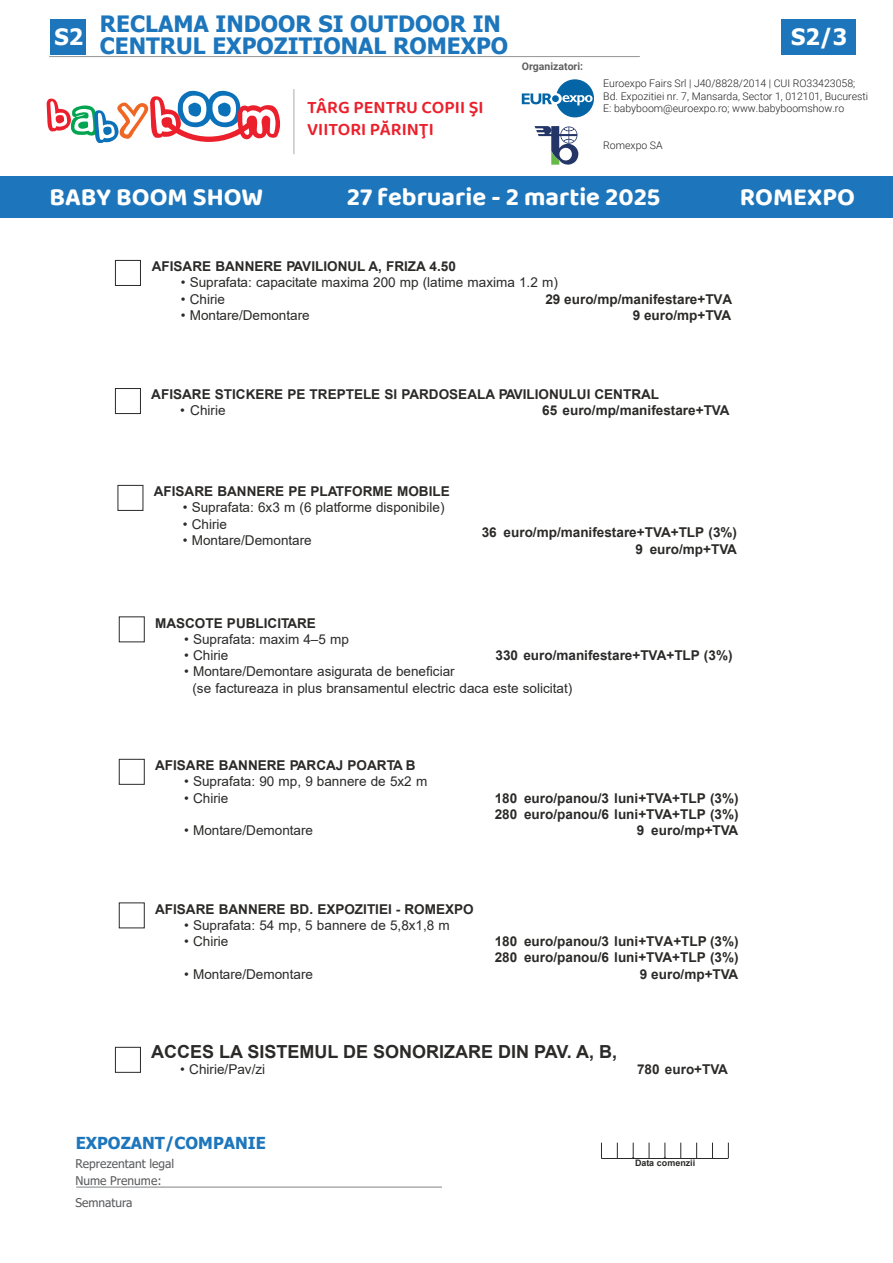
<style>
.page{position:relative;width:893px;height:1263px;background:#fff}
.page>*{position:absolute;margin:0;border:0;box-sizing:border-box;transform-origin:0 0}
.t1{font:700 25.5px "Baloo 2";color:#fff}
.t2{font:700 22.5px/22.5px "Tahoma";color:#1d76bc}
.t3{font:700 22.5px "Tahoma";color:#fff}
.t4{font:600 18.15px/21.8px "Baloo 2";color:#eb202c}
.t5{font:700 18px "Arial";color:#2b2a29}
.t6{font:17.85px "Arial";color:#2b2a29}
.t7{font:700 16.5px "Tahoma";color:#1d76bc}
.t8{font:700 13.5px/16.2px "Arial";color:#2b2a29;text-align:right}
.t9{font:13.5px/16.2px "Arial";color:#2b2a29}
.t10{font:12px/17.4px "Tahoma";color:#595a5c}
.t11{font:300 10.5px/12.6px "Roboto";color:#221f1f}
.t12{font:700 10.5px "Roboto";color:#5f605f}
.t13{font:700 9px "Arial";color:#2b2a29}
.s1{font-style:inherit}
</style>
<div class="page">
<div style="left:115px;top:1047px;width:26px;height:26px;border:1px solid #2b2a29"></div>
<div style="left:115px;top:388px;width:26px;height:26px;background:#fff;border:1px solid #2b2a29"></div>
<div style="left:119px;top:616px;width:26px;height:26px;background:#fff;border:1px solid #2b2a29"></div>
<div style="left:119px;top:759px;width:26px;height:26px;background:#fff;border:1px solid #2b2a29"></div>
<div style="left:119px;top:902px;width:26px;height:26px;background:#fff;border:1px solid #2b2a29"></div>
<div style="left:118px;top:485px;width:25px;height:26px;background:#fff;border:1px solid #2b2a29"></div>
<div style="left:115px;top:260px;width:26px;height:26px;border:1px solid #2b2a29"></div>
<hr style="left:601px;top:1158px;width:127px;height:1px;background:#2b2a29">
<svg style="left:601px;top:1142px;width:1px;height:16px"></svg>
<svg style="left:617px;top:1142px;width:1px;height:16px"></svg>
<svg style="left:633px;top:1142px;width:1px;height:16px"></svg>
<svg style="left:649px;top:1142px;width:1px;height:16px"></svg>
<svg style="left:664px;top:1142px;width:1px;height:16px"></svg>
<svg style="left:680px;top:1142px;width:1px;height:16px"></svg>
<svg style="left:696px;top:1142px;width:1px;height:16px"></svg>
<svg style="left:712px;top:1142px;width:1px;height:16px"></svg>
<svg style="left:728px;top:1142px;width:1px;height:16px"></svg>
<hr style="left:76px;top:1187px;width:366px;height:1px;background:#808284">
<hr style="left:50px;top:56px;width:589px;height:1px;background:#939597">
<div style="left:50px;top:19px;width:36px;height:36px;background:#1d76bc"></div>
<div style="left:782px;top:19px;width:74px;height:36px;background:#1d76bc"></div>
<div style="left:0;top:176px;width:893px;height:42px;background:#1d76bc"></div>
<svg style="left:522px;top:79px;width:72px;height:38px"></svg>
<div style="left:552px;top:95px;width:7px;height:7px;background:#0365a5;border-radius:50%"></div>
<svg style="left:534px;top:126px;width:44px;height:39px"></svg>
<hr style="left:293px;top:89px;width:1px;height:65px;background:#aeaaa1">
<svg style="left:47px;top:91px;width:233px;height:52px"></svg>
<h2 class="t3" style="left:54px;top:21px;width:30px">S2</h2>
<h2 class="t2" style="left:100px;top:13px;width:410px">RECLAMA INDOOR SI OUTDOOR IN<br>CENTRUL EXPOZITIONAL ROMEXPO</h2>
<h3 class="t4" style="left:307px;top:97px;width:178px">TÂRG PENTRU COPII ŞI<br>VIITORI PĂRINŢI</h3>
<p class="t12" style="left:522px;top:59px;width:63px">Organizatori:</p>
<h2 class="t3" style="left:791px;top:21px;width:57px">S2<span class="s1">/</span>3</h2>
<p class="t11" style="left:603px;top:77px;width:266px">Euroexpo Fairs Srl | J40/8828/2014 | CUI RO33423058;<br>Bd. Expozitiei nr. 7, Mansarda, Sector 1, 012101, Bucuresti<br>E: babyboom@euroexpo.ro; www.babyboomshow.ro</p>
<p class="t11" style="left:603px;top:139px;width:61px">Romexpo SA</p>
<h1 class="t1" style="left:50px;top:181px;width:215px">BABY BOOM SHOW</h1>
<h1 class="t1" style="left:347px;top:181px;width:315px">27 februarie - 2 martie 2025</h1>
<h1 class="t1" style="left:740px;top:181px;width:117px">ROMEXPO</h1>
<p class="t8" style="left:152px;top:258px;width:306px">AFISARE BANNERE PAVILIONUL A, FRIZA 4.50</p>
<p class="t9" style="left:181px;top:274px;width:379px">• Suprafata: capacitate maxima 200 mp (latime maxima 1.2 m)</p>
<p class="t9" style="left:181px;top:291px;width:46px">• Chirie</p>
<p class="t9" style="left:181px;top:307px;width:130px">• Montare/Demontare</p>
<p class="t8" style="left:545px;top:291px;width:188px">29 euro/mp/manifestare+TVA<br>9 euro/mp+TVA</p>
<p class="t8" style="left:151px;top:386px;width:509px">AFISARE STICKERE PE TREPTELE SI PARDOSEALA PAVILIONULUI CENTRAL</p>
<p class="t9" style="left:180px;top:402px;width:47px">• Chirie</p>
<p class="t8" style="left:542px;top:403px;width:189px">65 euro/mp/manifestare+TVA</p>
<p class="t8" style="left:154px;top:483px;width:297px">AFISARE BANNERE PE PLATFORME MOBILE</p>
<p class="t9" style="left:183px;top:499px;width:263px">• Suprafata: 6x3 m (6 platforme disponibile)</p>
<p class="t9" style="left:183px;top:516px;width:46px">• Chirie</p>
<p class="t9" style="left:183px;top:532px;width:130px">• Montare/Demontare</p>
<p class="t8" style="left:482px;top:525px;width:257px">36 euro/mp/manifestare+TVA+TLP (3%)<br>9 euro/mp+TVA</p>
<p class="t8" style="left:155px;top:615px;width:162px">MASCOTE PUBLICITARE</p>
<p class="t9" style="left:184px;top:631px;width:166px">• Suprafata: maxim 4–5 mp</p>
<p class="t9" style="left:184px;top:647px;width:46px">• Chirie</p>
<p class="t8" style="left:495px;top:647px;width:239px">330 euro/manifestare+TVA+TLP (3%)</p>
<p class="t9" style="left:192px;top:663px;width:381px;text-indent:-8px">• Montare/Demontare asigurata de beneficiar<br>(se factureaza in plus bransamentul electric daca este solicitat)</p>
<p class="t8" style="left:155px;top:757px;width:262px">AFISARE BANNERE PARCAJ POARTA B</p>
<p class="t9" style="left:184px;top:773px;width:245px">• Suprafata: 90 mp, 9 bannere de 5x2 m</p>
<p class="t9" style="left:184px;top:789px;width:46px">• Chirie</p>
<p class="t9" style="left:184px;top:822px;width:130px">• Montare/Demontare</p>
<p class="t8" style="left:495px;top:790px;width:245px">180 euro/panou/3 luni+TVA+TLP (3%)<br>280 euro/panou/6 luni+TVA+TLP (3%)<br>9 euro/mp+TVA</p>
<p class="t8" style="left:155px;top:901px;width:320px">AFISARE BANNERE BD. EXPOZITIEI - ROMEXPO</p>
<p class="t9" style="left:184px;top:917px;width:267px">• Suprafata: 54 mp, 5 bannere de 5,8x1,8 m</p>
<p class="t9" style="left:184px;top:933px;width:46px">• Chirie</p>
<p class="t9" style="left:184px;top:966px;width:130px">• Montare/Demontare</p>
<p class="t8" style="left:495px;top:933px;width:245px">180 euro/panou/3 luni+TVA+TLP (3%)<br>280 euro/panou/6 luni+TVA+TLP (3%)<br>9 euro/mp+TVA</p>
<h3 class="t5" style="left:151px;top:1039px;width:468px">ACCES LA SISTEMUL DE SONORIZARE DIN PAV. A, B,</h3>
<p class="t9" style="left:180px;top:1061px;width:86px">• Chirie/Pav/zi</p>
<p class="t8" style="left:637px;top:1061px;width:92px">780 euro+TVA</p>
<p class="t7" style="left:76px;top:1132px;width:192px">EXPOZANT/COMPANIE</p>
<p class="t10" style="left:75px;top:1155px;width:100px">Reprezentant legal<br>Nume Prenume:</p>
<p class="t10" style="left:75px;top:1195px;width:59px">Semnatura</p>
<h3 class="t6" style="left:631px;top:1141px;width:6px">.</h3>
<h3 class="t6" style="left:662px;top:1141px;width:6px">.</h3>
<p class="t13" style="left:635px;top:1157px;width:62px">Data comenzii</p>
</div>
